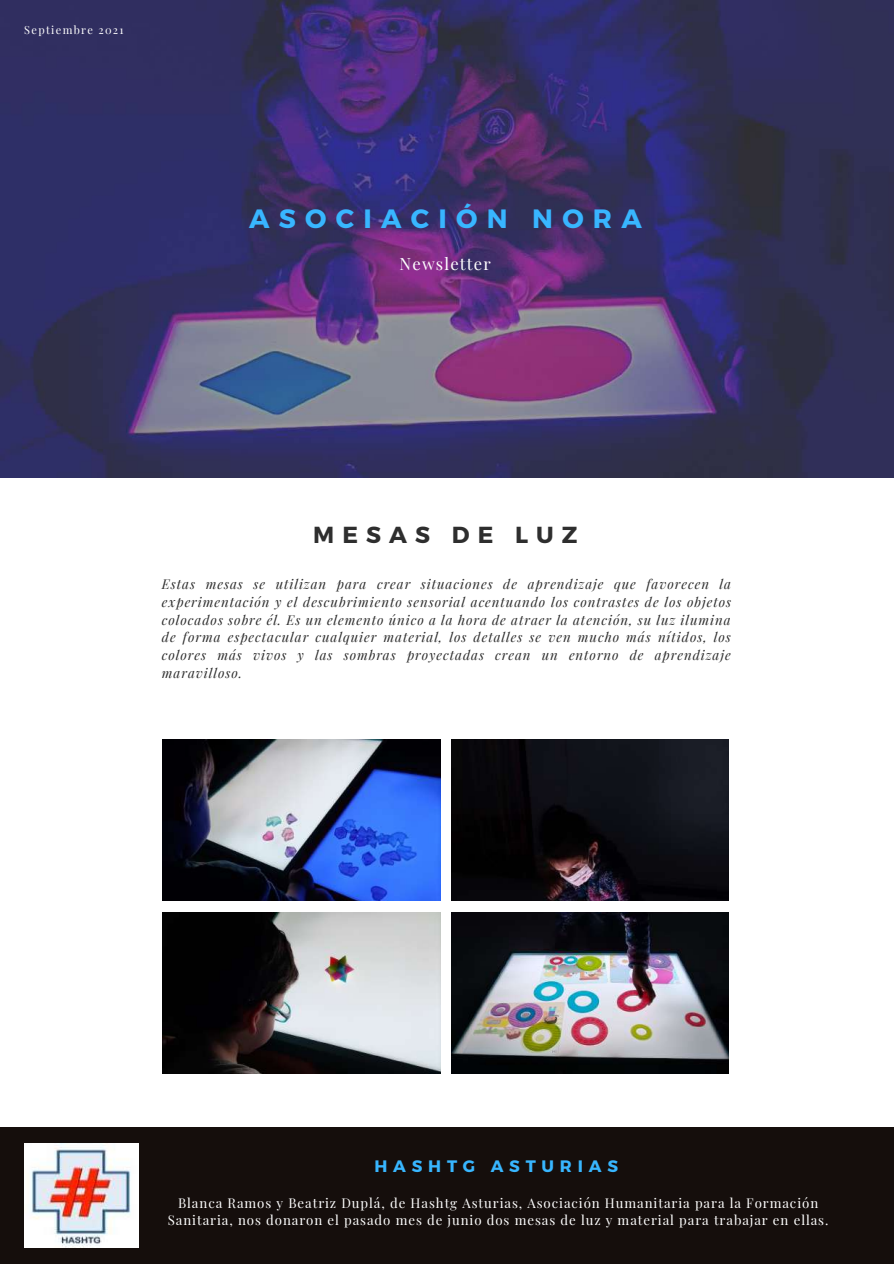
<style>
.page{position:relative;width:894px;height:1264px;background:#fff}
.page>*{position:absolute;margin:0;border:0;box-sizing:border-box;transform-origin:0 0}
.t1{font:700 26.55px "Montserrat";letter-spacing:.35em;color:#38b6ff}
.t2{font:700 23.25px "Montserrat";letter-spacing:.35em;color:#2e2e2e}
.t3{font:700 16.5px "Montserrat";letter-spacing:.35em;color:#38b6ff}
.t4{font:16.5px "Playfair Display";letter-spacing:.07em;color:#fff}
.t5{font:italic 13.2px/17.7px "Playfair Display";letter-spacing:.07em;color:#2e2e2e;text-align:justify}
.t6{font:13.2px/17.7px "Playfair Display";letter-spacing:.07em;color:#fff;text-align:center}
.t7{font:10.95px "Playfair Display";letter-spacing:.12em;color:#fff}
</style>
<div class="page">
<img style="left:0;top:0;width:893px;height:477px">
<img style="left:163px;top:912px;width:277px;height:161px">
<img style="left:451px;top:912px;width:277px;height:161px">
<img style="left:451px;top:739px;width:277px;height:161px">
<img style="left:163px;top:739px;width:277px;height:161px">
<div style="left:0;top:1126px;width:893px;height:137px;background:#150e0c"></div>
<img style="left:24px;top:1143px;width:114px;height:104px">
<p class="t7" style="left:24px;top:23px;width:101px">Septiembre 2021</p>
<h1 class="t1" style="left:249px;top:201px;width:394px">ASOCIACIÓN NORA</h1>
<p class="t4" style="left:399px;top:252px;width:93px">Newsletter</p>
<h2 class="t2" style="left:313px;top:519px;width:265px">MESAS DE LUZ</h2>
<p class="t5" style="left:162px;top:575px;width:570px">Estas mesas se utilizan para crear situaciones de aprendizaje que favorecen la experimentación y el descubrimiento sensorial acentuando los contrastes de los objetos colocados sobre él. Es un elemento único a la hora de atraer la atención, su luz ilumina de forma espectacular cualquier material, los detalles se ven mucho más nítidos, los colores más vivos y las sombras proyectadas crean un entorno de aprendizaje maravilloso.</p>
<p class="t3" style="left:374px;top:1155px;width:245px">HASHTG ASTURIAS</p>
<p class="t6" style="left:168px;top:1193px;width:662px">Blanca Ramos y Beatriz Duplá, de Hashtg Asturias, Asociación Humanitaria para la Formación<br>Sanitaria, nos donaron el pasado mes de junio dos mesas de luz y material para trabajar en ellas.</p>
</div>
